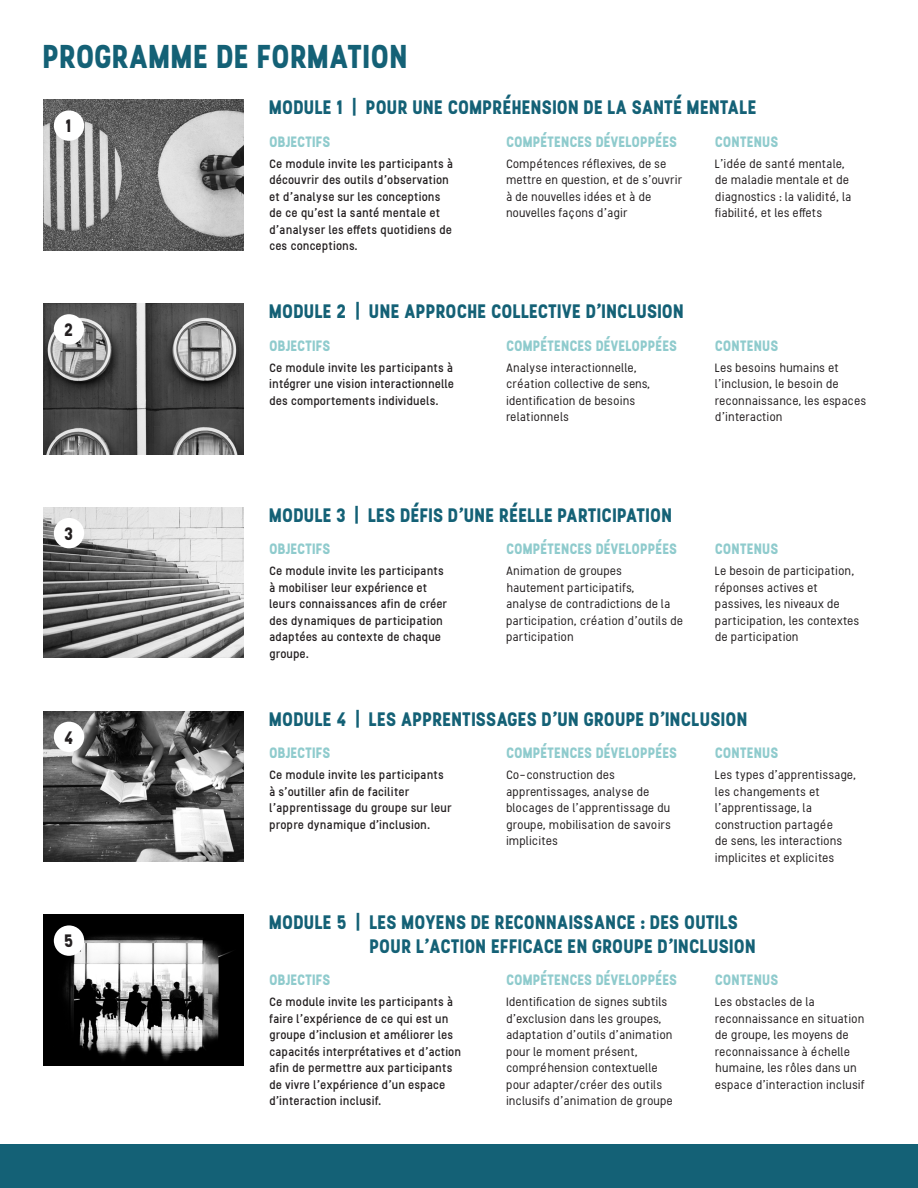
<style>
.page{position:relative;width:918px;height:1188px;background:#fff}
.page>*{position:absolute;margin:0;border:0;box-sizing:border-box;transform-origin:0 0}
.t1{font:700 33px "Stellar";color:#146176}
.t2{font:700 19.5px "Stellar";color:#146176}
.t3{font:700 18px "Stellar";color:#231f20}
.t4{font:700 15px "Stellar";color:#8fcbcd}
.t5{font:12px/16.5px "Stellar";color:#231f20;scale:1.05 1}
.t6{font:500 12px/16.5px "Stellar";letter-spacing:-.01em;color:#231f20;scale:1.05 1}
</style>
<div class="page">
<img style="left:43px;top:100px;width:201px;height:150px">
<div style="left:54px;top:110px;width:30px;height:31px;background:#fff;border-radius:50%"></div>
<img style="left:43px;top:304px;width:201px;height:150px">
<div style="left:54px;top:314px;width:30px;height:31px;background:#fff;border-radius:50%"></div>
<img style="left:43px;top:507px;width:201px;height:151px">
<div style="left:54px;top:518px;width:30px;height:30px;background:#fff;border-radius:50%"></div>
<img style="left:43px;top:711px;width:201px;height:151px">
<div style="left:54px;top:722px;width:30px;height:30px;background:#fff;border-radius:50%"></div>
<div style="left:0;top:1145px;width:918px;height:43px;background:#146176"></div>
<img style="left:43px;top:915px;width:201px;height:150px">
<div style="left:54px;top:925px;width:30px;height:31px;background:#fff;border-radius:50%"></div>
<p class="t1" style="left:43px;top:35px;width:367px">PROGRAMME DE FORMATION</p>
<p class="t2" style="left:269px;top:95px;width:489px">MODULE 1 | POUR UNE COMPRÉHENSION DE LA SANTÉ MENTALE</p>
<p class="t4" style="left:269px;top:132px;width:63px">OBJECTIFS</p>
<p class="t4" style="left:506px;top:132px;width:173px">COMPÉTENCES DÉVELOPPÉES</p>
<p class="t4" style="left:715px;top:132px;width:65px">CONTENUS</p>
<p class="t6" style="left:269px;top:156px;width:177px">Ce module invite les participants à découvrir des outils d’observation et d’analyse sur les conceptions de ce qu’est la santé mentale et d’analyser les effets quotidiens de ces conceptions.</p>
<p class="t5" style="left:506px;top:156px;width:169px">Compétences réflexives, de se mettre en question, et de s’ouvrir à de nouvelles idées et à de nouvelles façons d’agir</p>
<p class="t5" style="left:715px;top:156px;width:132px">L’idée de santé mentale, de maladie mentale et de diagnostics : la validité, la fiabilité, et les effets</p>
<p class="t3" style="left:66px;top:114px;width:8px">1</p>
<p class="t3" style="left:64px;top:318px;width:11px">2</p>
<p class="t3" style="left:65px;top:522px;width:10px">3</p>
<p class="t3" style="left:64px;top:726px;width:11px">4</p>
<p class="t3" style="left:64px;top:929px;width:11px">5</p>
<p class="t2" style="left:269px;top:299px;width:417px">MODULE 2 | UNE APPROCHE COLLECTIVE D’INCLUSION</p>
<p class="t4" style="left:269px;top:336px;width:63px">OBJECTIFS</p>
<p class="t4" style="left:506px;top:336px;width:173px">COMPÉTENCES DÉVELOPPÉES</p>
<p class="t4" style="left:715px;top:336px;width:65px">CONTENUS</p>
<p class="t6" style="left:269px;top:359px;width:178px;text-align:justify">Ce module invite les participants à intégrer une vision interactionnelle des comportements individuels.</p>
<p class="t5" style="left:506px;top:359px;width:139px">Analyse interactionnelle, création collective de sens, identification de besoins relationnels</p>
<p class="t5" style="left:715px;top:359px;width:146px">Les besoins humains et l’inclusion, le besoin de reconnaissance, les espaces d’interaction</p>
<p class="t2" style="left:269px;top:503px;width:405px">MODULE 3 | LES DÉFIS D’UNE RÉELLE PARTICIPATION</p>
<p class="t4" style="left:269px;top:540px;width:63px">OBJECTIFS</p>
<p class="t4" style="left:506px;top:540px;width:173px">COMPÉTENCES DÉVELOPPÉES</p>
<p class="t4" style="left:715px;top:540px;width:65px">CONTENUS</p>
<p class="t6" style="left:269px;top:563px;width:171px">Ce module invite les participants à mobiliser leur expérience et leurs connaissances afin de créer des dynamiques de participation adaptées au contexte de chaque groupe.</p>
<p class="t5" style="left:506px;top:563px;width:170px">Animation de groupes hautement participatifs,<br>analyse de contradictions de la participation, création d’outils de participation</p>
<p class="t5" style="left:715px;top:563px;width:139px">Le besoin de participation, réponses actives et passives, les niveaux de participation, les contextes de participation</p>
<p class="t2" style="left:269px;top:706px;width:480px">MODULE 4 | LES APPRENTISSAGES D’UN GROUPE D’INCLUSION</p>
<p class="t4" style="left:269px;top:743px;width:63px">OBJECTIFS</p>
<p class="t4" style="left:506px;top:743px;width:173px">COMPÉTENCES DÉVELOPPÉES</p>
<p class="t4" style="left:715px;top:743px;width:65px">CONTENUS</p>
<p class="t6" style="left:269px;top:767px;width:176px">Ce module invite les participants à s’outiller afin de faciliter l’apprentissage du groupe sur leur propre dynamique d’inclusion.</p>
<p class="t5" style="left:506px;top:767px;width:159px">Co-construction des apprentissages, analyse de blocages de l’apprentissage du groupe, mobilisation de savoirs implicites</p>
<p class="t5" style="left:715px;top:767px;width:136px">Les types d’apprentissage, les changements et l’apprentissage, la construction partagée<br>de sens, les interactions implicites et explicites</p>
<p class="t2" style="left:269px;top:910px;width:93px">MODULE 5 |</p>
<p class="t2" style="left:370px;top:910px;width:371px">LES MOYENS DE RECONNAISSANCE : DES OUTILS</p>
<p class="t2" style="left:370px;top:933px;width:388px">POUR L’ACTION EFFICACE EN GROUPE D’INCLUSION</p>
<p class="t4" style="left:269px;top:970px;width:63px">OBJECTIFS</p>
<p class="t4" style="left:506px;top:970px;width:173px">COMPÉTENCES DÉVELOPPÉES</p>
<p class="t4" style="left:715px;top:970px;width:65px">CONTENUS</p>
<p class="t6" style="left:269px;top:994px;width:184px">Ce module invite les participants à faire l’expérience de ce qui est un groupe d’inclusion et améliorer les capacités interprétatives et d’action afin de permettre aux participants de vivre l’expérience d’un espace d’interaction inclusif.</p>
<p class="t5" style="left:506px;top:994px;width:161px">Identification de signes subtils d’exclusion dans les groupes, adaptation d’outils d’animation pour le moment présent, compréhension contextuelle pour adapter/créer des outils inclusifs d’animation de groupe</p>
<p class="t5" style="left:715px;top:994px;width:144px">Les obstacles de la reconnaissance en situation de groupe, les moyens de reconnaissance à échelle humaine, les rôles dans un espace d’interaction inclusif</p>
</div>
